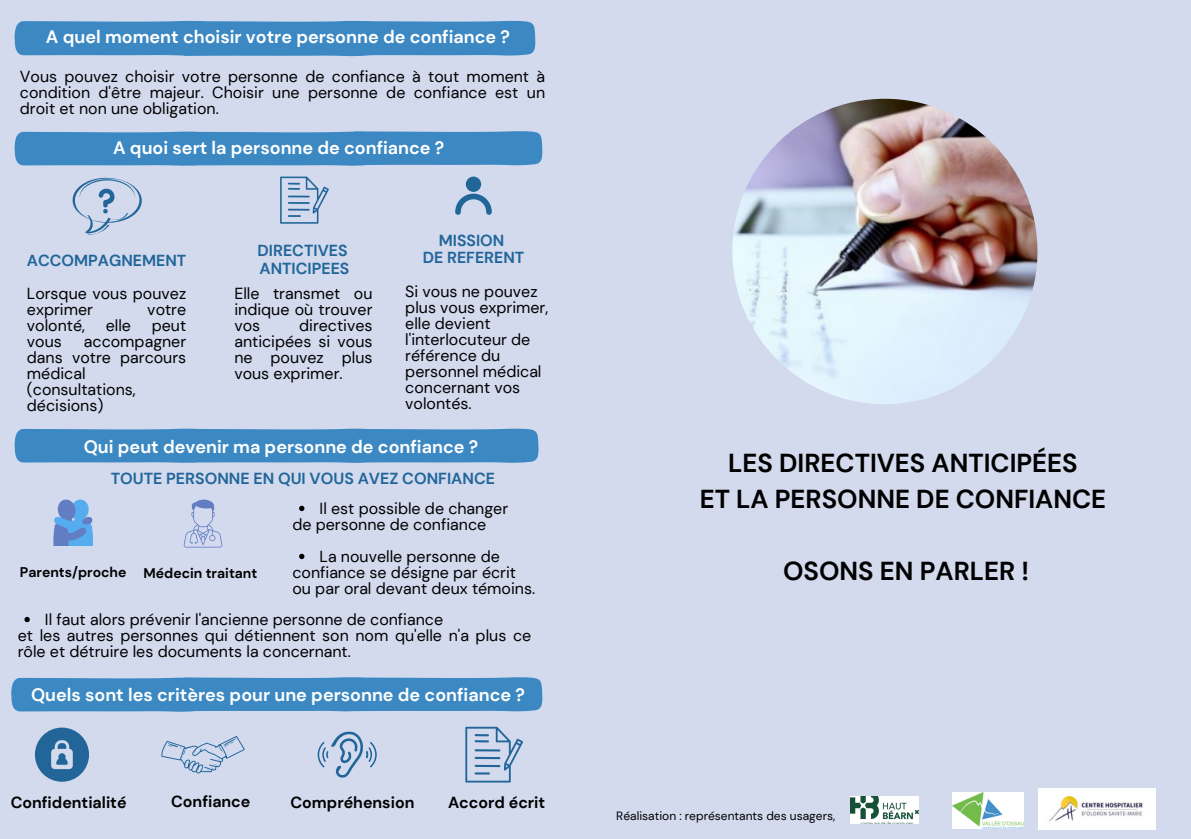
<style>
.page{position:relative;width:1191px;height:839px;background:#fff}
.page>*{position:absolute;margin:0;border:0;box-sizing:border-box;transform-origin:0 0}
.t1{font:700 26px/36px "DM Sans";color:#000;text-align:center}
.t2{font:700 18px "DM Sans";color:#fff}
.t3{font:16px/16px "DM Sans";color:#000}
.t4{font:700 16px/17.2px "DM Sans";color:#269}
.t5{font:700 16px "DM Sans";color:#000}
.t6{font:700 14px "DM Sans";color:#000}
.t7{font:12px "DM Sans";color:#000}
</style>
<div class="page">
<div style="left:0;top:0;width:1191px;height:838px;background:#d3daee"></div>
<svg style="left:15px;top:20px;width:521px;height:37px;background:#488fc6"></svg>
<svg style="left:15px;top:131px;width:528px;height:35px;background:#438cc5"></svg>
<svg style="left:15px;top:428px;width:524px;height:35px;background:#438cc5"></svg>
<svg style="left:53px;top:499px;width:40px;height:47px;background:#6ea0db"></svg>
<svg style="left:184px;top:499px;width:38px;height:48px"></svg>
<svg style="left:35px;top:727px;width:54px;height:54px"></svg>
<svg style="left:161px;top:736px;width:84px;height:37px"></svg>
<svg style="left:318px;top:731px;width:58px;height:46px"></svg>
<svg style="left:465px;top:726px;width:58px;height:56px"></svg>
<img style="left:851px;top:796px;width:67px;height:27px">
<img style="left:953px;top:792px;width:70px;height:36px">
<img style="left:1038px;top:788px;width:117px;height:41px">
<svg style="left:11px;top:677px;width:532px;height:35px;background:#438cc5"></svg>
<img style="left:732px;top:99px;width:305px;height:305px;border-radius:50%">
<svg style="left:72px;top:177px;width:70px;height:58px"></svg>
<svg style="left:280px;top:176px;width:49px;height:47px"></svg>
<svg style="left:455px;top:194px;width:36px;height:20px"></svg>
<div style="left:466px;top:176px;width:15px;height:16px;background:#269;border-radius:50%"></div>
<svg style="left:299px;top:505px;width:5px;height:6px"></svg>
<svg style="left:299px;top:553px;width:5px;height:6px"></svg>
<svg style="left:24px;top:616px;width:6px;height:6px"></svg>
<p class="t2" style="left:46px;top:25px;width:465px">A quel moment choisir votre personne de confiance ?</p>
<p class="t3" style="left:20px;top:69px;width:527px;text-align:justify">Vous pouvez choisir votre personne de confiance à tout moment à condition d'être majeur. Choisir une personne de confiance est un droit et non une obligation.</p>
<p class="t2" style="left:113px;top:136px;width:333px">A quoi sert la personne de confiance ?</p>
<h2 class="t4" style="left:27px;top:252px;width:161px">ACCOMPAGNEMENT</h2>
<p class="t4" style="left:258px;top:242px;width:93px">DIRECTIVES<br>ANTICIPEES</p>
<p class="t4" style="left:423px;top:232px;width:103px;text-align:center">MISSION<br>DE REFERENT</p>
<h3 class="t3" style="left:27px;top:285px;width:161px">Lorsque vous pouvez exprimer</h3>
<h3 class="t3" style="left:405px;top:283px;width:145px">Si vous ne pouvez plus vous exprimer, elle devient l'interlocuteur de référence du personnel médical concernant vos volontés.</h3>
<p class="t3" style="left:234px;top:285px;width:140px;text-align:justify">Elle transmet ou indique où trouver vos</p>
<h3 class="t3" style="left:147px;top:301px;width:40px">votre</h3>
<h3 class="t3" style="left:27px;top:317px;width:60px">volonté,</h3>
<h3 class="t3" style="left:106px;top:317px;width:27px">elle</h3>
<h3 class="t3" style="left:152px;top:317px;width:36px">peut</h3>
<h3 class="t3" style="left:27px;top:333px;width:36px">vous</h3>
<p class="t3" style="left:234px;top:317px;width:140px;text-align:justify;text-indent:65px">directives anticipées si vous ne pouvez plus vous exprimer.</p>
<h3 class="t3" style="left:27px;top:333px;width:161px;text-indent:57px">accompagner dans votre parcours médical (consultations, décisions)</h3>
<h3 class="t2" style="left:84px;top:435px;width:396px">Qui peut devenir ma personne de confiance ?</h3>
<h5 class="t4" style="left:111px;top:469px;width:386px">TOUTE PERSONNE EN QUI VOUS AVEZ CONFIANCE</h5>
<p class="t3" style="left:320px;top:500px;width:190px">Il est possible de changer</p>
<p class="t3" style="left:292px;top:516px;width:195px">de personne de confiance</p>
<p class="t3" style="left:320px;top:548px;width:182px">La nouvelle personne de</p>
<h2 class="t3" style="left:292px;top:564px;width:244px">confiance se désigne par écrit ou par oral devant deux témoins.</h2>
<h3 class="t3" style="left:45px;top:611px;width:400px">Il faut alors prévenir l'ancienne personne de confiance</h3>
<p class="t3" style="left:18px;top:627px;width:515px">et les autres personnes qui détiennent son nom qu'elle n'a plus ce rôle et détruire les documents la concernant.</p>
<h5 class="t6" style="left:20px;top:563px;width:108px">Parents/proche</h5>
<h5 class="t6" style="left:144px;top:564px;width:115px">Médecin traitant</h5>
<p class="t2" style="left:31px;top:683px;width:495px">Quels sont les critères pour une personne de confiance ?</p>
<h6 class="t5" style="left:11px;top:792px;width:117px">Confidentialité</h6>
<p class="t5" style="left:171px;top:791px;width:81px">Confiance</p>
<h6 class="t5" style="left:290px;top:792px;width:125px">Compréhension</h6>
<p class="t5" style="left:448px;top:792px;width:99px">Accord écrit</p>
<h5 class="t1" style="left:700px;top:445px;width:408px">LES DIRECTIVES ANTICIPÉES<br>ET LA PERSONNE DE CONFIANCE</h5>
<p class="t1" style="left:783px;top:553px;width:247px">OSONS EN PARLER !</p>
<h5 class="t7" style="left:616px;top:808px;width:220px">Réalisation : représentants des usagers,</h5>
</div>
